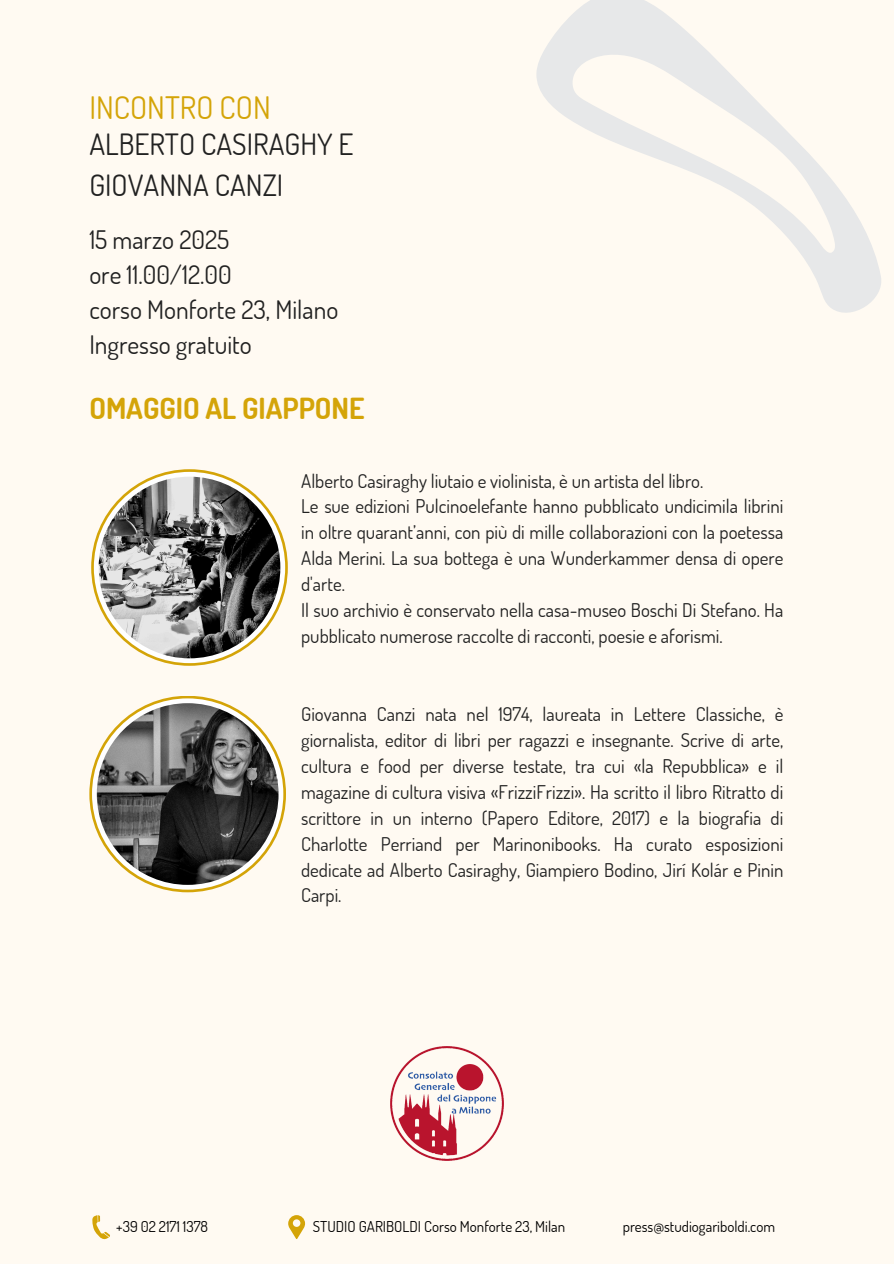
<style>
.page{position:relative;width:894px;height:1264px;background:#fff}
.page>*{position:absolute;margin:0;border:0;box-sizing:border-box;transform-origin:0 0}
.t1{font:31.05px "Dosis";color:#d4a408}
.t2{font:29.25px/40.5px "Dosis";color:#212121}
.t3{font:700 29.1px "Dosis";color:#d4a408}
.t4{font:25.5px/34.8px "Dosis";color:#212121}
.t5{font:18.9px/25.8px "Dosis";color:#212121}
.t6{font:15px "Dosis";color:#000}
</style>
<div class="page">
<div style="left:0;top:0;width:893px;height:1263px;background:#fffaf2"></div>
<svg style="left:92px;top:1215px;width:18px;height:24px"></svg>
<svg style="left:288px;top:1215px;width:17px;height:24px"></svg>
<img style="left:390px;top:1046px;width:114px;height:113px">
<svg style="left:89px;top:695px;width:197px;height:197px;background:#dcb63b"></svg>
<svg style="left:92px;top:698px;width:191px;height:191px;fill:#fff"></svg>
<img style="left:97px;top:703px;width:181px;height:181px;border-radius:50%">
<svg style="left:91px;top:469px;width:197px;height:196px;background:#d9b029"></svg>
<svg style="left:94px;top:472px;width:191px;height:191px;fill:#fff"></svg>
<img style="left:99px;top:476px;width:181px;height:182px;border-radius:50%">
<svg style="left:536px;top:0;width:345px;height:313px"></svg>
<h1 class="t1" style="left:89px;top:87px;width:183px">INCONTRO CON</h1>
<h2 class="t2" style="left:89px;top:123px;width:265px">ALBERTO CASIRAGHY E<br>GIOVANNA CANZI</h2>
<h3 class="t4" style="left:89px;top:222px;width:250px">15 marzo 2025<br>ore 11.00/12.00<br>corso Monforte 23, Milano<br>Ingresso gratuito</h3>
<h3 class="t3" style="left:89px;top:389px;width:277px">OMAGGIO AL GIAPPONE</h3>
<p class="t5" style="left:301px;top:467px;width:483px">Alberto Casiraghy liutaio e violinista, è un artista del libro.<br>Le sue edizioni Pulcinoelefante hanno pubblicato undicimila librini in oltre quarant’anni, con più di mille collaborazioni con la poetessa Alda Merini. La sua bottega è una Wunderkammer densa di opere d'arte.<br>Il suo archivio è conservato nella casa-museo Boschi Di Stefano. Ha pubblicato numerose raccolte di racconti, poesie e aforismi.</p>
<p class="t5" style="left:301px;top:701px;width:483px;text-align:justify">Giovanna Canzi nata nel 1974, laureata in Lettere Classiche, è giornalista, editor di libri per ragazzi e insegnante. Scrive di arte, cultura e food per diverse testate, tra cui «la Repubblica» e il magazine di cultura visiva «FrizziFrizzi». Ha scritto il libro Ritratto di scrittore in un interno (Papero Editore, 2017) e la biografia di Charlotte Perriand per Marinonibooks. Ha curato esposizioni dedicate ad Alberto Casiraghy, Giampiero Bodino, Jirí Kolár e Pinin Carpi.</p>
<p class="t6" style="left:116px;top:1216px;width:93px">+39 02 2171 1378</p>
<p class="t6" style="left:312px;top:1216px;width:254px">STUDIO GARIBOLDI Corso Monforte 23, Milan</p>
<p class="t6" style="left:622px;top:1216px;width:154px">press@studiogariboldi.com</p>
</div>
